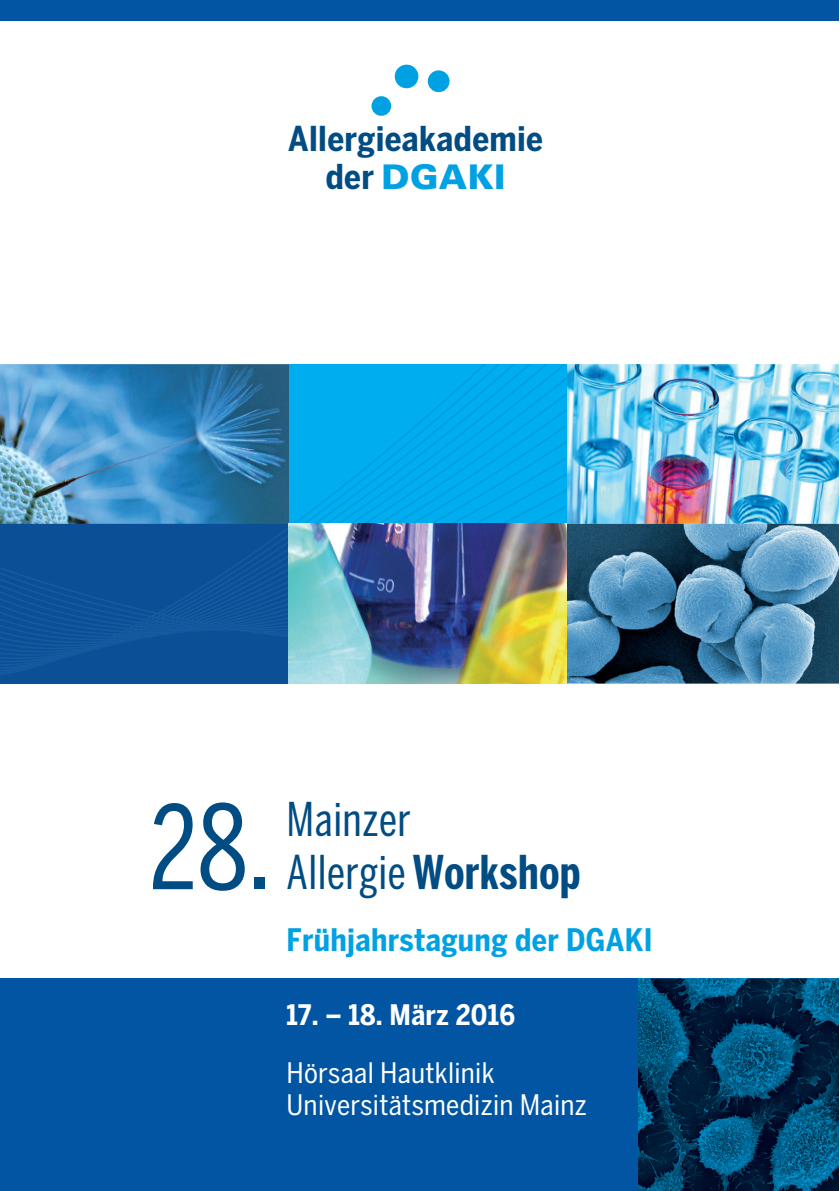
<style>
.page{position:relative;width:840px;height:1191px;background:#fff}
.page>*{position:absolute;margin:0;border:0;box-sizing:border-box;transform-origin:0 0}
.t1{font:115px "Benton Sans Comp";color:#014c83}
.t2{font:46.2px/52.8px "Benton Sans Comp";letter-spacing:.01em;color:#014c83}
.t3{font:700 34px "Benton Sans Cond";letter-spacing:.01em;color:#014c83}
.t4{font:900 34px "Univers";letter-spacing:.01em;color:#00a1e3}
.t5{font:700 30.8px "Benton Sans Cond";letter-spacing:.01em;color:#00a1e3}
.t6{font:28px/32px "Benton Sans Cond";letter-spacing:.01em;color:#fff}
.t7{font:700 28px "Benton Sans Cond";letter-spacing:.01em;color:#fff}
.s1{font-family:"Benton Sans Cond";font-weight:700;color:#014c83}
.s2{font-weight:700}
</style>
<div class="page">
<div style="left:0;top:517px;width:289px;height:166px;background:#0b4f97"></div>
<img style="left:637px;top:978px;width:201px;height:213px">
<div style="left:394px;top:65px;width:24px;height:23px;background:#00a1e3;border:3px solid #00a1e3;border-radius:50%"></div>
<div style="left:427px;top:70px;width:22px;height:22px;background:#00a1e3;border:3px solid #00a1e3;border-radius:50%"></div>
<div style="left:371px;top:96px;width:20px;height:20px;background:#00a1e3;border:2px solid #00a1e3;border-radius:50%"></div>
<div style="left:0;top:1px;width:838px;height:20px;background:#0155a2"></div>
<div style="left:0;top:978px;width:637px;height:213px;background:#0155a2"></div>
<img style="left:566px;top:364px;width:272px;height:160px">
<img style="left:566px;top:524px;width:272px;height:159px">
<svg style="left:0;top:364px;width:566px;height:311px"></svg>
<img style="left:289px;top:524px;width:277px;height:159px">
<p class="t3" style="left:288px;top:118px;width:256px">Allergieakademie</p>
<p class="t4" style="left:325px;top:155px;width:181px"><span class="s1">der</span> DGAKI</p>
<h1 class="t1" style="left:149px;top:780px;width:124px">28.</h1>
<h2 class="t2" style="left:286px;top:793px;width:295px">Mainzer<br>Allergie<span class="s2">Workshop</span></h2>
<p class="t5" style="left:286px;top:921px;width:367px">Frühjahrstagung der DGAKI</p>
<p class="t7" style="left:286px;top:998px;width:230px">17. – 18. März 2016</p>
<p class="t6" style="left:286px;top:1056px;width:302px">Hörsaal Hautklinik<br>Universitätsmedizin Mainz</p>
</div>
